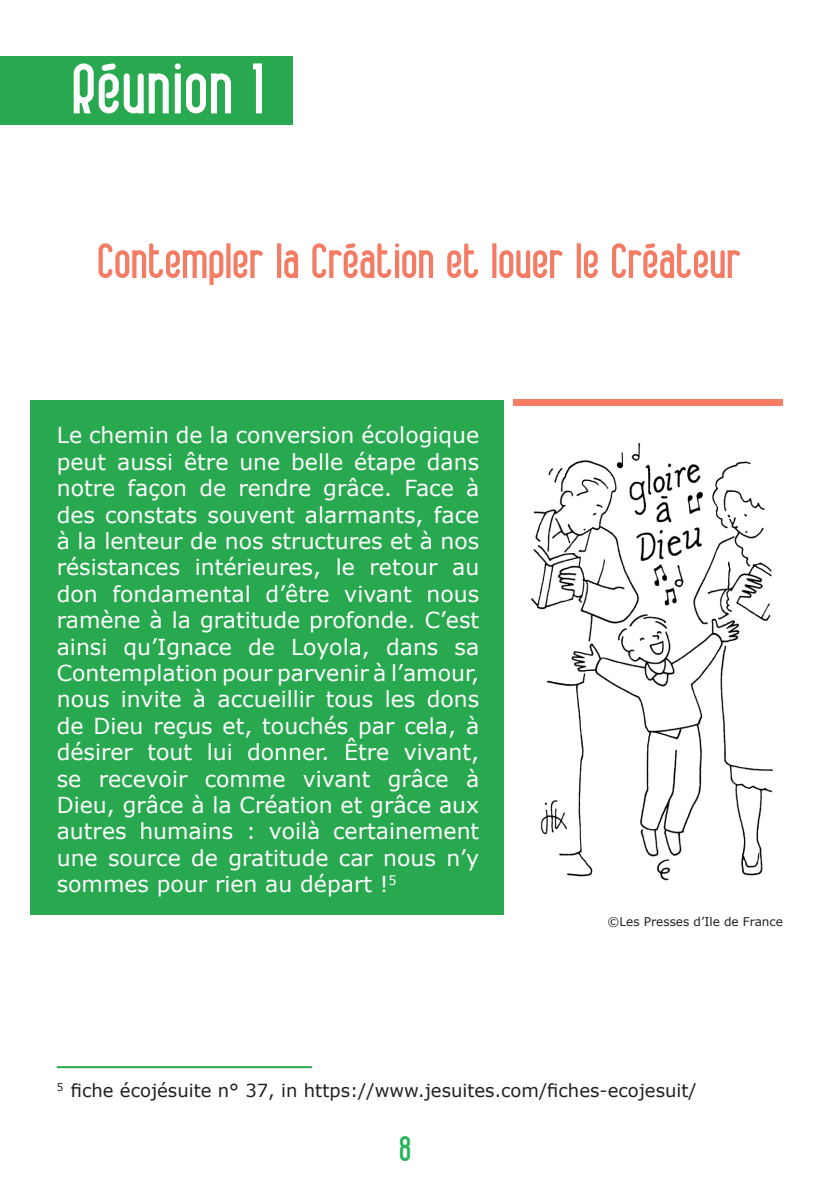
<style>
.page{position:relative;width:840px;height:1191px;background:#fff}
.page>*{position:absolute;margin:0;border:0;box-sizing:border-box;transform-origin:0 0}
.t1{font:72px "Alanus";letter-spacing:.04em;color:#fff}
.t2{font:50px "Alanus";letter-spacing:.03em;color:#f47c64}
.t3{font:36px "Alanus";color:#2cb45d}
.t4{font:22px/26.4px "Verdana";color:#fff;text-align:justify}
.t5{font:18px "Verdana";color:#231f20}
.t6{font:12px "Verdana";color:#231f20}
</style>
<div class="page">
<div style="left:30px;top:400px;width:473px;height:514px;background:#28a94f"></div>
<div style="left:513px;top:400px;width:269px;height:6px;background:#f47c64"></div>
<div style="left:0;top:57px;width:292px;height:68px;background:#28a94f"></div>
<img style="left:531px;top:442px;width:242px;height:439px">
<hr style="left:57px;top:1066px;width:255px;height:2px;background:#28a94f">
<h1 class="t1" style="left:74px;top:53px;width:192px">Réunion 1</h1>
<h2 class="t2" style="left:98px;top:236px;width:644px">Contempler la Création et louer le Créateur</h2>
<p class="t4" style="left:57px;top:422px;width:424px">Le chemin de la conversion écologique peut aussi être une belle étape dans notre façon de rendre grâce. Face à des constats souvent alarmants, face à la lenteur de nos structures et à nos résistances intérieures, le retour au don fondamental d’être vivant nous ramène à la gratitude profonde. C’est ainsi qu’Ignace de Loyola, dans sa Contemplation pour parvenir à l’amour, nous invite à accueillir tous les dons de Dieu reçus et, touchés par cela, à désirer tout lui donner. Être vivant, se recevoir comme vivant grâce à Dieu, grâce à la Création et grâce aux autres humains : voilà certainement une source de gratitude car nous n’y sommes pour rien au départ !<sup>5</sup></p>
<p class="t6" style="left:607px;top:913px;width:177px">©Les Presses d’Ile de France</p>
<p class="t5" style="left:57px;top:1078px;width:641px"><sup>5</sup> fiche écojésuite n° 37, in https://www.jesuites.com/fiches-ecojesuit/</p>
<h3 class="t3" style="left:400px;top:1130px;width:13px">8</h3>
</div>
